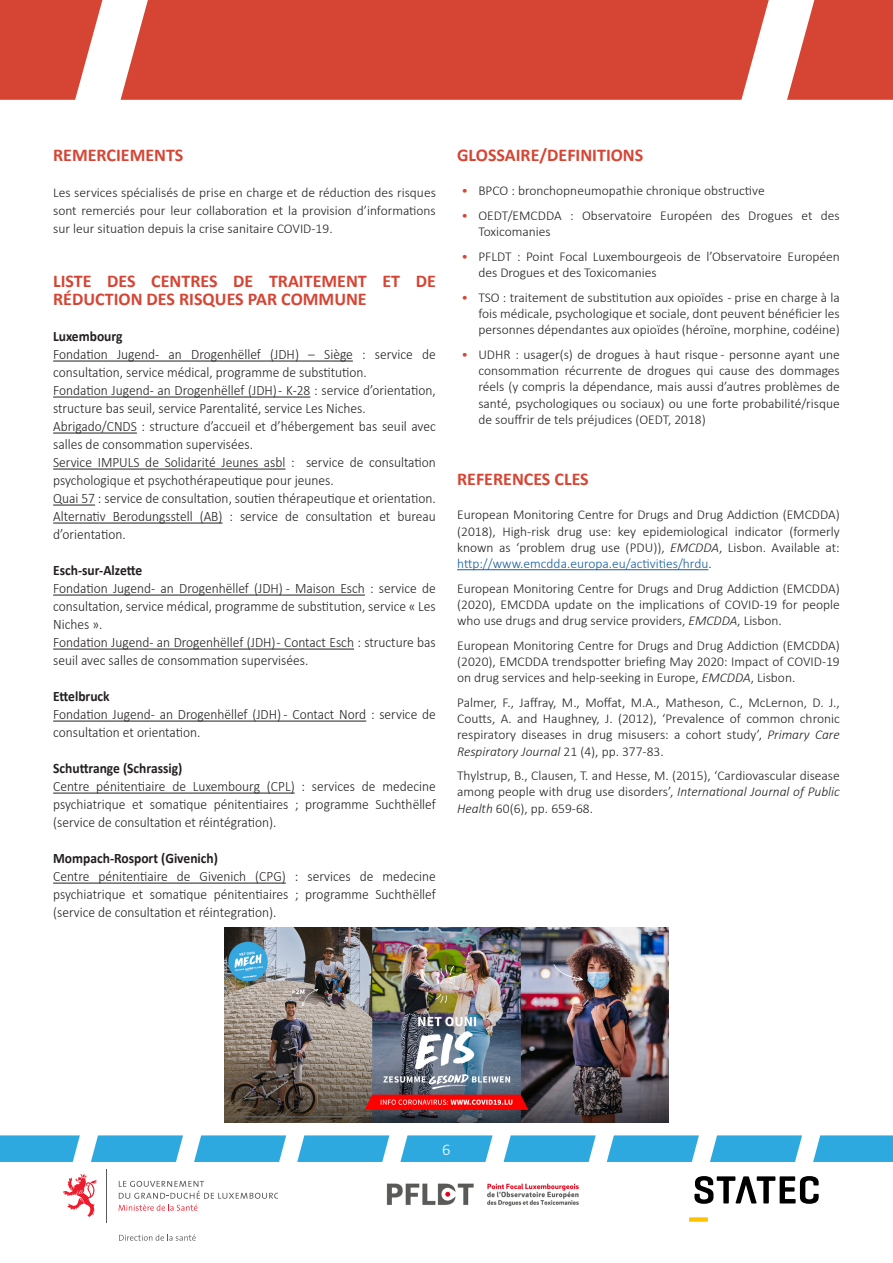
<style>
.page{position:relative;width:893px;height:1263px;background:#fff}
.page>*{position:absolute;margin:0;border:0;box-sizing:border-box;transform-origin:0 0}
.Text{font:700 18px/18px "Calibri";color:#d64534}
.Titre_Text{font:700 18px "Calibri";color:#d64534}
.t1{font:300 16.5px "Calibri";color:#fff}
.Text-2{font:300 14.4px/18px "Calibri";color:#231f20;scale:.94 1}
.Text-3{font:700 14.4px "Calibri";color:#231f20;scale:.94 1}
.Reference{font:300 13.5px/16.2px "Calibri";color:#231f20;text-align:justify}
.Text-4{font:300 13.5px/18px "Calibri";color:#231f20;text-align:justify}
.s1{color:#d64534}
.s2{font-style:italic}
.s3{color:#175d9e}
</style>
<div class="page">
<img style="left:386px;top:1183px;width:193px;height:24px">
<svg style="left:118px;top:1181px;width:160px;height:30px"></svg>
<svg style="left:64px;top:1174px;width:33px;height:43px"></svg>
<hr style="left:106px;top:1169px;width:1px;height:54px;background:#5a5a5d">
<svg style="left:119px;top:1234px;width:77px;height:7px"></svg>
<svg style="left:694px;top:1176px;width:125px;height:28px"></svg>
<div style="left:689px;top:1217px;width:19px;height:5px;background:#fdc300"></div>
<div style="left:121px;top:0;width:648px;height:100px;background:#d64534"></div>
<svg style="left:0;top:0;width:103px;height:100px;background:#db5e50"></svg>
<svg style="left:787px;top:0;width:106px;height:100px;background:#db5e4f"></svg>
<svg style="left:194px;top:1135px;width:92px;height:27px;background:#40b0e2"></svg>
<svg style="left:813px;top:1135px;width:80px;height:27px;background:#3aaee1"></svg>
<svg style="left:0;top:1135px;width:80px;height:27px;background:#3aaee1"></svg>
<svg style="left:607px;top:1135px;width:92px;height:27px;background:#40b0e2"></svg>
<svg style="left:297px;top:1135px;width:92px;height:27px;background:#40b0e2"></svg>
<svg style="left:91px;top:1135px;width:92px;height:27px;background:#40b0e2"></svg>
<svg style="left:710px;top:1135px;width:92px;height:27px;background:#40b0e2"></svg>
<svg style="left:504px;top:1135px;width:92px;height:27px;background:#40b0e2"></svg>
<svg style="left:400px;top:1135px;width:93px;height:27px;background:#42b1e3"></svg>
<hr style="left:53px;top:361px;width:300px;height:1px;background:#231f20">
<hr style="left:53px;top:397px;width:257px;height:1px;background:#231f20">
<hr style="left:53px;top:433px;width:84px;height:1px;background:#231f20">
<hr style="left:53px;top:469px;width:232px;height:1px;background:#231f20">
<hr style="left:53px;top:505px;width:42px;height:1px;background:#231f20">
<hr style="left:53px;top:523px;width:170px;height:1px;background:#231f20">
<hr style="left:53px;top:595px;width:312px;height:1px;background:#231f20">
<hr style="left:53px;top:649px;width:301px;height:1px;background:#231f20">
<hr style="left:53px;top:721px;width:313px;height:1px;background:#231f20">
<hr style="left:53px;top:793px;width:242px;height:1px;background:#231f20">
<hr style="left:53px;top:883px;width:233px;height:1px;background:#231f20">
<hr style="left:457px;top:569px;width:251px;height:1px;background:#175d9e">
<img style="left:224px;top:927px;width:445px;height:196px">
<p class="Titre_Text" style="left:53px;top:142px;width:132px">REMERCIEMENTS</p>
<p class="Text-4" style="left:53px;top:184px;width:384px">Les services spécialisés de prise en charge et de réduction des risques sont remerciés pour leur collaboration et la provision d’informations sur leur situation depuis la crise sanitaire COVID-19.</p>
<p class="Text" style="left:53px;top:272px;width:384px">LISTE DES CENTRES DE TRAITEMENT ET DE<br>RÉDUCTION DES RISQUES PAR COMMUNE</p>
<p class="Text-3" style="left:53px;top:326px;width:75px">Luxembourg</p>
<p class="Text-2" style="left:53px;top:345px;width:409px">Fondation Jugend- an Drogenhëllef (JDH) – Siège : service de consultation, service médical, programme de substitution.</p>
<p class="Text-2" style="left:53px;top:381px;width:409px">Fondation Jugend- an Drogenhëllef (JDH) - K-28 : service d’orientation, structure bas seuil, service Parentalité, service Les Niches.</p>
<p class="Text-2" style="left:53px;top:417px;width:409px">Abrigado/CNDS : structure d’accueil et d’hébergement bas seuil avec salles de consommation supervisées.</p>
<p class="Text-2" style="left:53px;top:453px;width:409px">Service IMPULS de Solidarité Jeunes asbl : service de consultation psychologique et psychothérapeutique pour jeunes.</p>
<p class="Text-2" style="left:53px;top:489px;width:409px">Quai 57 : service de consultation, soutien thérapeutique et orientation.</p>
<p class="Text-2" style="left:53px;top:507px;width:409px">Alternativ Berodungsstell (AB) : service de consultation et bureau d’orientation.</p>
<p class="Text-3" style="left:53px;top:560px;width:96px">Esch-sur-Alzette</p>
<p class="Text-2" style="left:53px;top:579px;width:409px;text-align:justify">Fondation Jugend- an Drogenhëllef (JDH) - Maison Esch : service de consultation, service médical, programme de substitution, service « Les Niches ».</p>
<p class="Text-2" style="left:53px;top:633px;width:409px">Fondation Jugend- an Drogenhëllef (JDH) - Contact Esch : structure bas seuil avec salles de consommation supervisées.</p>
<p class="Text-3" style="left:53px;top:686px;width:62px">Ettelbruck</p>
<p class="Text-2" style="left:53px;top:705px;width:409px">Fondation Jugend- an Drogenhëllef (JDH) - Contact Nord : service de consultation et orientation.</p>
<p class="Text-3" style="left:53px;top:758px;width:139px">Schuttrange (Schrassig)</p>
<p class="Text-2" style="left:53px;top:777px;width:409px;text-align:justify">Centre pénitentiaire de Luxembourg (CPL) : services de medecine psychiatrique et somatique pénitentiaires ; programme Suchthëllef (service de consultation et réintégration).</p>
<p class="Text-3" style="left:53px;top:848px;width:177px">Mompach-Rosport (Givenich)</p>
<p class="Text-2" style="left:53px;top:867px;width:409px;text-align:justify">Centre pénitentiaire de Givenich (CPG) : services de medecine psychiatrique et somatique pénitentiaires ; programme Suchthëllef (service de consultation et réintegration).</p>
<p class="Titre_Text" style="left:457px;top:142px;width:188px">GLOSSAIRE/DEFINITIONS</p>
<p class="Reference" style="left:461px;top:183px;width:305px"><span class="s1">•</span> BPCO : bronchopneumopathie chronique obstructive</p>
<p class="Reference" style="left:478px;top:207px;width:363px;text-indent:-17px"><span class="s1">•</span> OEDT/EMCDDA : Observatoire Européen des Drogues et des<br>Toxicomanies</p>
<p class="Reference" style="left:478px;top:248px;width:363px;text-indent:-17px"><span class="s1">•</span> PFLDT : Point Focal Luxembourgeois de l’Observatoire Européen des Drogues et des Toxicomanies</p>
<p class="Reference" style="left:478px;top:289px;width:363px;text-indent:-17px"><span class="s1">•</span> TSO : traitement de substitution aux opioïdes - prise en charge à la fois médicale, psychologique et sociale, dont peuvent bénéficier les personnes dépendantes aux opioïdes (héroïne, morphine, codéine)</p>
<p class="Reference" style="left:478px;top:346px;width:363px;text-indent:-17px"><span class="s1">•</span> UDHR : usager(s) de drogues à haut risque - personne ayant une consommation récurrente de drogues qui cause des dommages réels (y compris la dépendance, mais aussi d’autres problèmes de santé, psychologiques ou sociaux) ou une forte probabilité/risque de souffrir de tels préjudices (OEDT, 2018)</p>
<p class="Titre_Text" style="left:457px;top:466px;width:133px">REFERENCES CLES</p>
<p class="Reference" style="left:457px;top:507px;width:384px">European Monitoring Centre for Drugs and Drug Addiction (EMCDDA) (2018), High-risk drug use: key epidemiological indicator (formerly known as ‘problem drug use (PDU)), <span class="s2">EMCDDA</span>, Lisbon. Available at: <span class="s3">http://www.emcdda.europa.eu/activities/hrdu</span>.</p>
<p class="Reference" style="left:457px;top:580px;width:384px">European Monitoring Centre for Drugs and Drug Addiction (EMCDDA) (2020), EMCDDA update on the implications of COVID-19 for people who use drugs and drug service providers, <span class="s2">EMCDDA</span>, Lisbon.</p>
<p class="Reference" style="left:457px;top:637px;width:384px">European Monitoring Centre for Drugs and Drug Addiction (EMCDDA) (2020), EMCDDA trendspotter briefing May 2020: Impact of COVID-19 on drug services and help-seeking in Europe, <span class="s2">EMCDDA</span>, Lisbon.</p>
<p class="Reference" style="left:457px;top:694px;width:384px">Palmer, F., Jaffray, M., Moffat, M.A., Matheson, C., McLernon, D. J., Coutts, A. and Haughney, J. (2012), ‘Prevalence of common chronic respiratory diseases in drug misusers: a cohort study’, <span class="s2">Primary Care Respiratory Journal</span> 21 (4), pp. 377-83.</p>
<p class="Reference" style="left:457px;top:767px;width:384px">Thylstrup, B., Clausen, T. and Hesse, M. (2015), ‘Cardiovascular disease among people with drug use disorders’, <span class="s2">International Journal of Public Health</span> 60(6), pp. 659-68.</p>
<p class="t1" style="left:442px;top:1139px;width:10px">6</p>
</div>
